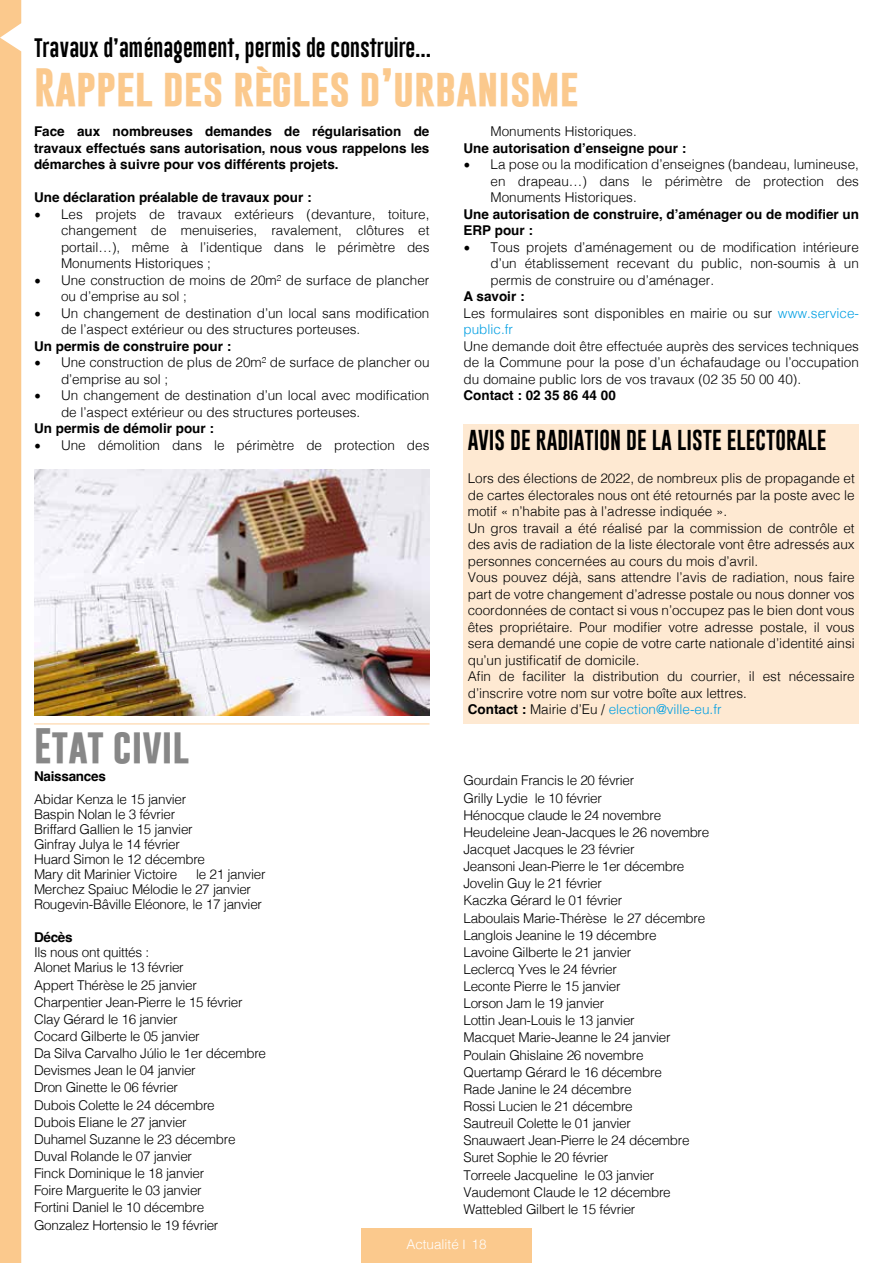
<style>
.page{position:relative;width:893px;height:1263px;background:#fff}
.page>*{position:absolute;margin:0;border:0;box-sizing:border-box;transform-origin:0 0}
.t1{font:700 39px "Gobold";color:#fbc98d}
.t2{font:700 36px "Gobold";color:#878787}
.t3{font:21px "Gobold Lowplus";color:#000}
.t4{font:19.5px "Gobold Lowplus";color:#000}
.t5{font:300 13.5px/17.1px "Helvetica";letter-spacing:-.02em;color:#000}
.t6{font:300 13.5px/16.5px "Helvetica";color:#000}
.t7{font:700 13.5px/16.5px "Helvetica";color:#000;text-align:justify}
.t8{font:300 13.5px "Helvetica";color:#fff}
.t9{font:700 13.5px "Helvetica";letter-spacing:-.02em;color:#000}
.s1{font-family:"Minion Pro";font-weight:400;font-size:18px}
.s2{font-weight:700}
.s3{color:#009fe3}
</style>
<div class="page">
<div style="left:463px;top:424px;width:396px;height:299px;background:#fee9d2"></div>
<img style="left:34px;top:469px;width:395px;height:247px">
<div style="left:361px;top:1229px;width:170px;height:34px;background:#fbc98d"></div>
<div style="left:0;top:0;width:22px;height:1263px;background:#fbc98d"></div>
<hr style="left:34px;top:723px;width:395px;height:2px;background:#fedfbc">
<h3 class="t4" style="left:34px;top:35px;width:399px">Travaux d’aménagement, permis de construire...</h3>
<h1 class="t1" style="left:34px;top:62px;width:546px">Rappel des règles d’urbanisme</h1>
<p class="t7" style="left:34px;top:125px;width:397px">Face aux nombreuses demandes de régularisation de travaux effectués sans autorisation, nous vous rappelons les démarches à suivre pour vos différents projets.</p>
<p class="t7" style="left:34px;top:191px;width:279px">Une déclaration préalable de travaux pour :</p>
<p class="t5" style="left:61px;top:205px;width:370px;line-height:16.5px;text-align:justify;text-indent:-27px"><span class="s1">•</span> Les projets de travaux extérieurs (devanture, toiture, changement de menuiseries, ravalement, clôtures et portail…), même à l’identique dans le périmètre des Monuments Historiques ;</p>
<p class="t6" style="left:61px;top:271px;width:370px;text-indent:-27px"><span class="s1">•</span> Une construction de moins de 20m² de surface de plancher ou d’emprise au sol ;</p>
<p class="t6" style="left:61px;top:304px;width:370px;text-indent:-27px"><span class="s1">•</span> Un changement de destination d’un local sans modification de l’aspect extérieur ou des structures porteuses.</p>
<p class="t7" style="left:34px;top:339px;width:199px">Un permis de construire pour :</p>
<p class="t6" style="left:61px;top:353px;width:370px;text-indent:-27px"><span class="s1">•</span> Une construction de plus de 20m² de surface de plancher ou d’emprise au sol ;</p>
<p class="t6" style="left:61px;top:386px;width:370px;text-indent:-27px"><span class="s1">•</span> Un changement de destination d’un local avec modification de l’aspect extérieur ou des structures porteuses.</p>
<p class="t7" style="left:34px;top:422px;width:182px">Un permis de démolir pour :</p>
<p class="t6" style="left:34px;top:436px;width:397px"><span class="s1">•</span> Une démolition dans le périmètre de protection des</p>
<h2 class="t2" style="left:34px;top:722px;width:157px">Etat civil</h2>
<p class="t9" style="left:34px;top:768px;width:73px">Naissances</p>
<p class="t5" style="left:34px;top:791px;width:173px;line-height:15px">Abidar Kenza le 15 janvier<br>Baspin Nolan le 3 février<br>Briffard Gallien le 15 janvier<br>Ginfray Julya le 14 février<br>Huard Simon le 12 décembre<br>Mary dit Marinier Victoire</p>
<p class="t5" style="left:34px;top:866px;width:233px;line-height:15px;text-indent:162px">le 21 janvier<br>Merchez Spaiuc Mélodie le 27 janvier<br>Rougevin-Bâville Eléonore, le 17 janvier</p>
<p class="t7" style="left:34px;top:931px;width:40px">Décès</p>
<p class="t5" style="left:34px;top:944px;width:151px;line-height:15px">Ils nous ont quittés :<br>Alonet Marius le 13 février</p>
<p class="t5" style="left:34px;top:975px;width:234px">Appert Thérèse le 25 janvier<br>Charpentier Jean-Pierre le 15 février<br>Clay Gérard le 16 janvier<br>Cocard Gilberte le 05 janvier<br>Da Silva Carvalho Júlio le 1er décembre<br>Devismes Jean le 04 janvier<br>Dron Ginette le 06 février<br>Dubois Colette le 24 décembre<br>Dubois Eliane le 27 janvier<br>Duhamel Suzanne le 23 décembre<br>Duval Rolande le 07 janvier<br>Finck Dominique le 18 janvier<br>Foire Marguerite le 03 janvier<br>Fortini Daniel le 10 décembre<br>Gonzalez Hortensio le 19 février</p>
<p class="t6" style="left:490px;top:122px;width:148px">Monuments Historiques.</p>
<p class="t7" style="left:463px;top:141px;width:224px">Une autorisation d’enseigne pour :</p>
<p class="t5" style="left:490px;top:155px;width:370px;line-height:16.5px;text-align:justify;text-indent:-27px"><span class="s1">•</span> La pose ou la modification d’enseignes (bandeau, lumineuse, en drapeau…) dans le périmètre de protection des Monuments Historiques.</p>
<p class="t7" style="left:463px;top:207px;width:397px">Une autorisation de construire, d’aménager ou de modifier un<br>ERP pour :</p>
<p class="t5" style="left:490px;top:238px;width:370px;line-height:16.5px;text-align:justify;text-indent:-27px"><span class="s1">•</span> Tous projets d’aménagement ou de modification intérieure d’un établissement recevant du public, non-soumis à un permis de construire ou d’aménager.</p>
<p class="t6" style="left:463px;top:287px;width:397px"><span class="s2">A savoir :<br></span>Les formulaires sont disponibles en mairie ou sur <span class="s3">www.service&shy;public.fr</span></p>
<p class="t5" style="left:463px;top:336px;width:397px;line-height:16.5px;text-align:justify">Une demande doit être effectuée auprès des services techniques de la Commune pour la pose d’un échafaudage ou l’occupation du domaine public lors de vos travaux (02 35 50 00 40).</p>
<p class="t7" style="left:463px;top:388px;width:154px">Contact : 02 35 86 44 00</p>
<h3 class="t3" style="left:468px;top:427px;width:360px">AVIS DE RADIATION DE LA LISTE ELECTORALE</h3>
<p class="t6" style="left:468px;top:469px;width:388px">Lors des élections de 2022, de nombreux plis de propagande et de cartes électorales nous ont été retournés par la poste avec le motif « n’habite pas à l’adresse indiquée ».<br>Un gros travail a été réalisé par la commission de contrôle et des avis de radiation de la liste électorale vont être adressés aux personnes concernées au cours du mois d’avril.<br>Vous pouvez déjà, sans attendre l’avis de radiation, nous faire part de votre changement d’adresse postale ou nous donner vos coordonnées de contact si vous n’occupez pas le bien dont vous êtes propriétaire. Pour modifier votre adresse postale, il vous sera demandé une copie de votre carte nationale d’identité ainsi qu’un justificatif de domicile.<br>Afin de faciliter la distribution du courrier, il est nécessaire d’inscrire votre nom sur votre boîte aux lettres.<br><span class="s2">Contact :</span> Mairie d’Eu / <span class="s3">election@ville-eu.fr</span></p>
<p class="t5" style="left:463px;top:771px;width:247px">Gourdain Francis le 20 février<br>Grilly Lydie le 10 février<br>Hénocque claude le 24 novembre<br>Heudeleine Jean-Jacques le 26 novembre<br>Jacquet Jacques le 23 février<br>Jeansoni Jean-Pierre le 1er décembre<br>Jovelin Guy le 21 février<br>Kaczka Gérard le 01 février<br>Laboulais Marie-Thérèse le 27 décembre<br>Langlois Jeanine le 19 décembre<br>Lavoine Gilberte le 21 janvier<br>Leclercq Yves le 24 février<br>Leconte Pierre le 15 janvier<br>Lorson Jam le 19 janvier<br>Lottin Jean-Louis le 13 janvier<br>Macquet Marie-Jeanne le 24 janvier<br>Poulain Ghislaine 26 novembre<br>Quertamp Gérard le 16 décembre<br>Rade Janine le 24 décembre<br>Rossi Lucien le 21 décembre<br>Sautreuil Colette le 01 janvier<br>Snauwaert Jean-Pierre le 24 décembre<br>Suret Sophie le 20 février<br>Torreele Jacqueline le 03 janvier<br>Vaudemont Claude le 12 décembre<br>Wattebled Gilbert le 15 février</p>
<p class="t8" style="left:406px;top:1232px;width:82px">Actualité 18</p>
</div>
